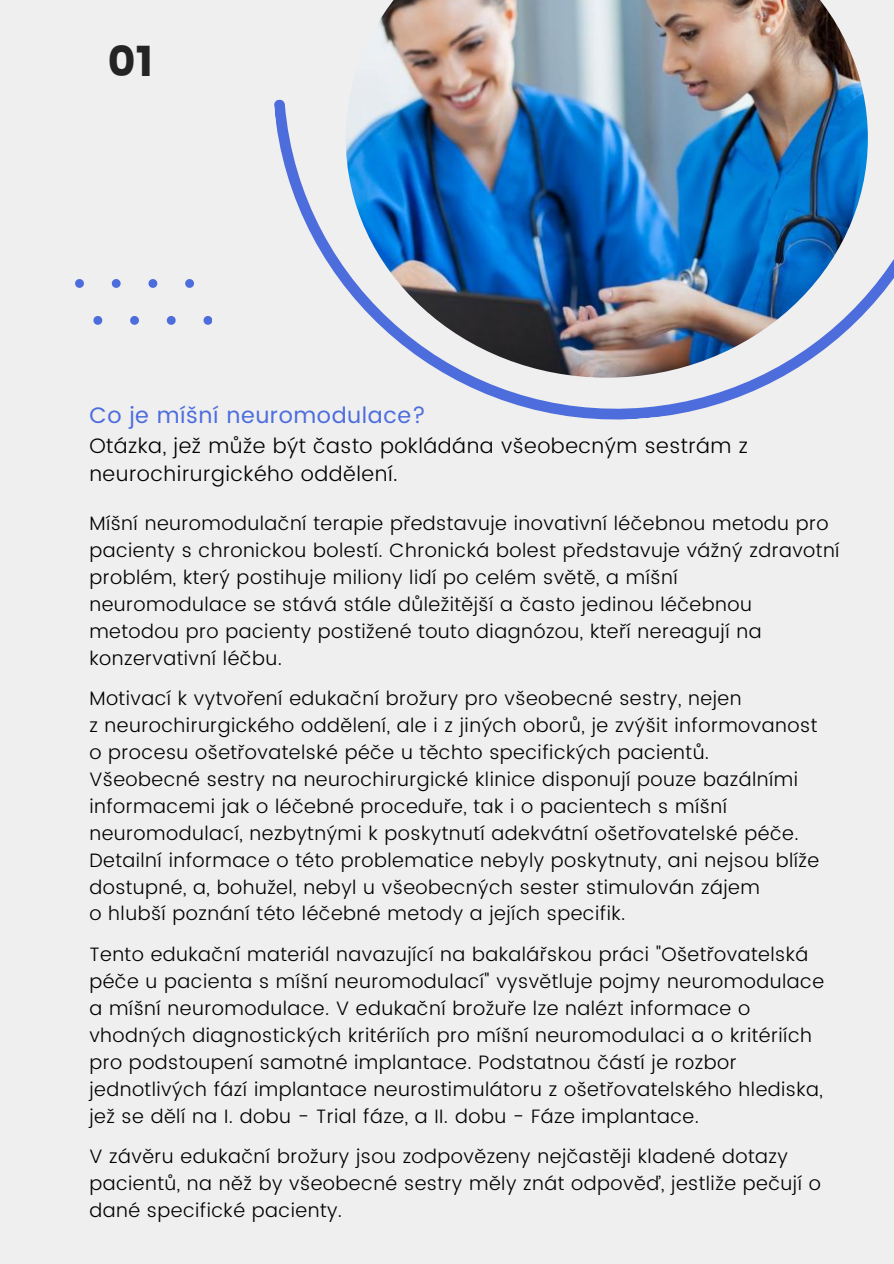
<style>
.page{position:relative;width:894px;height:1264px;background:#fff}
.page>*{position:absolute;margin:0;border:0;box-sizing:border-box;transform-origin:0 0}
.t1{font:42.6px "Poppins";color:#242424}
.t2{font:22.35px "Poppins";letter-spacing:.025em;color:#4d6ddd}
.t3{font:300 20.85px/28.7px "Poppins";letter-spacing:.025em;color:#000}
.t4{font:300 19.35px/26.8px "Poppins";letter-spacing:.025em;color:#000}
</style>
<div class="page">
<div style="left:0;top:0;width:893px;height:1263px;background:#efefef"></div>
<svg style="left:274px;top:99px;width:619px;height:321px"></svg>
<img style="left:345px;top:0;width:522px;height:377px">
<svg style="left:75px;top:279px;width:9px;height:9px"></svg>
<svg style="left:112px;top:279px;width:9px;height:9px"></svg>
<svg style="left:148px;top:279px;width:9px;height:9px"></svg>
<svg style="left:185px;top:279px;width:9px;height:9px"></svg>
<svg style="left:93px;top:316px;width:9px;height:9px"></svg>
<svg style="left:130px;top:316px;width:9px;height:9px"></svg>
<svg style="left:167px;top:316px;width:9px;height:9px"></svg>
<svg style="left:203px;top:316px;width:9px;height:9px"></svg>
<h1 class="t1" style="left:108px;top:36px;width:47px">01</h1>
<p class="t2" style="left:89px;top:402px;width:338px">Co je míšní neuromodulace?</p>
<p class="t3" style="left:89px;top:431px;width:660px">Otázka, jež může být často pokládána všeobecným sestrám z neurochirurgického oddělení.</p>
<p class="t4" style="left:89px;top:510px;width:751px">Míšní neuromodulační terapie představuje inovativní léčebnou metodu pro pacienty s chronickou bolestí. Chronická bolest představuje vážný zdravotní problém, který postihuje miliony lidí po celém světě, a míšní neuromodulace se stává stále důležitější a často jedinou léčebnou metodou pro pacienty postižené touto diagnózou, kteří nereagují na konzervativní léčbu.</p>
<p class="t4" style="left:89px;top:685px;width:731px">Motivací k vytvoření edukační brožury pro všeobecné sestry, nejen<br>z neurochirurgického oddělení, ale i z jiných oborů, je zvýšit informovanost o procesu ošetřovatelské péče u těchto specifických pacientů.<br>Všeobecné sestry na neurochirurgické klinice disponují pouze bazálními informacemi jak o léčebné proceduře, tak i o pacientech s míšní neuromodulací, nezbytnými k poskytnutí adekvátní ošetřovatelské péče.<br>Detailní informace o této problematice nebyly poskytnuty, ani nejsou blíže dostupné, a, bohužel, nebyl u všeobecných sester stimulován zájem<br>o hlubší poznání této léčebné metody a jejích specifik.</p>
<h1 class="t4" style="left:89px;top:941px;width:736px">Tento edukační materiál navazující na bakalářskou práci "Ošetřovatelská péče u pacienta s míšní neuromodulací" vysvětluje pojmy neuromodulace a míšní neuromodulace. V edukační brožuře lze nalézt informace o vhodných diagnostických kritériích pro míšní neuromodulaci a o kritériích pro podstoupení samotné implantace. Podstatnou částí je rozbor jednotlivých fází implantace neurostimulátoru z ošetřovatelského hlediska, jež se dělí na I. dobu - Trial fáze, a II. dobu - Fáze implantace.</h1>
<h1 class="t4" style="left:89px;top:1143px;width:732px">V závěru edukační brožury jsou zodpovězeny nejčastěji kladené dotazy pacientů, na něž by všeobecné sestry měly znát odpověď, jestliže pečují o dané specifické pacienty.</h1>
</div>
